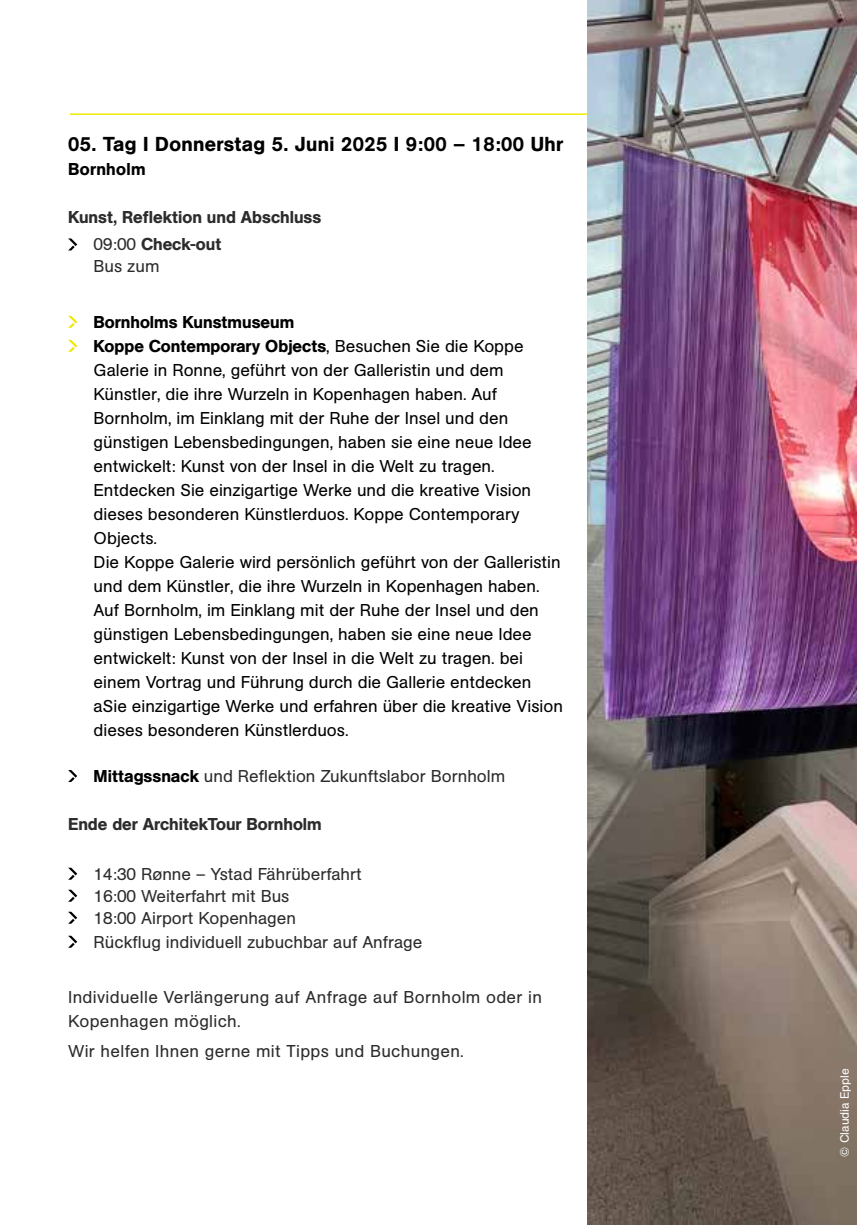
<style>
.page{position:relative;width:857px;height:1225px;background:#fff}
.page>*{position:absolute;margin:0;border:0;box-sizing:border-box;transform-origin:0 0}
.t1{font:500 20px "AG Book Pro";letter-spacing:.02em;color:#000}
.t2{font:17px/24px "AG Book Pro";color:#000}
.t3{font:17px/22px "AG Book Pro";color:#2d2c2c}
.t4{font:17px/24px "AG Book Pro";letter-spacing:.02em;color:#2d2c2c}
.t5{font:500 17px/27.6px "AG Book Pro";color:#2d2c2c}
.t6{font:500 17px "AG Book Pro";letter-spacing:.02em;color:#000}
.t7{font:12px "AG Book Pro";color:#fff}
.s1{font-weight:400}
.s2{font-weight:500}
.s3{font-weight:500;color:#000}
</style>
<div class="page">
<hr style="left:70px;top:113px;width:693px;height:2px;background:#f0e904">
<img style="left:586px;top:0;width:270px;height:1225px">
<svg style="left:68px;top:238px;width:9px;height:12px"></svg>
<svg style="left:68px;top:316px;width:9px;height:12px"></svg>
<svg style="left:68px;top:340px;width:9px;height:12px"></svg>
<svg style="left:68px;top:770px;width:9px;height:12px"></svg>
<svg style="left:68px;top:867px;width:9px;height:12px"></svg>
<svg style="left:68px;top:889px;width:9px;height:12px"></svg>
<svg style="left:68px;top:911px;width:9px;height:12px"></svg>
<svg style="left:68px;top:935px;width:9px;height:12px"></svg>
<p class="t1" style="left:68px;top:131px;width:496px">05. Tag I Donnerstag 5. Juni 2025 I 9:00 – 18:00 Uhr</p>
<p class="t6" style="left:68px;top:158px;width:79px">Bornholm</p>
<p class="t5" style="left:94px;top:203px;width:229px;text-indent:-26px">Kunst, Reflektion und Abschluss<br><span class="s1">09:00</span> Check-out</p>
<p class="t3" style="left:94px;top:255px;width:67px">Bus zum</p>
<p class="t2" style="left:94px;top:310px;width:470px"><span class="s2">Bornholms Kunstmuseum<br>Koppe Contemporary Objects</span>, Besuchen Sie die Koppe Galerie in Ronne, geführt von der Galleristin und dem Künstler, die ihre Wurzeln in Kopenhagen haben. Auf Bornholm, im Einklang mit der Ruhe der Insel und den günstigen Lebensbedingungen, haben sie eine neue Idee entwickelt: Kunst von der Insel in die Welt zu tragen.<br>Entdecken Sie einzigartige Werke und die kreative Vision dieses besonderen Künstlerduos. Koppe Contemporary Objects.<br>Die Koppe Galerie wird persönlich geführt von der Galleristin und dem Künstler, die ihre Wurzeln in Kopenhagen haben.<br>Auf Bornholm, im Einklang mit der Ruhe der Insel und den günstigen Lebensbedingungen, haben sie eine neue Idee entwickelt: Kunst von der Insel in die Welt zu tragen. bei einem Vortrag und Führung durch die Gallerie entdecken aSie einzigartige Werke und erfahren über die kreative Vision dieses besonderen Künstlerduos.</p>
<p class="t3" style="left:94px;top:765px;width:413px"><span class="s3">Mittagssnack</span> und Reflektion Zukunftslabor Bornholm</p>
<p class="t5" style="left:68px;top:810px;width:255px">Ende der ArchitekTour Bornholm</p>
<p class="t3" style="left:94px;top:862px;width:269px">14:30 Rønne – Ystad Fährüberfahrt<br>16:00 Weiterfahrt mit Bus<br>18:00 Airport Kopenhagen</p>
<p class="t3" style="left:94px;top:930px;width:330px">Rückflug individuell zubuchbar auf Anfrage</p>
<p class="t4" style="left:68px;top:985px;width:475px">Individuelle Verlängerung auf Anfrage auf Bornholm oder in<br>Kopenhagen möglich.</p>
<p class="t4" style="left:68px;top:1038px;width:397px">Wir helfen Ihnen gerne mit Tipps und Buchungen.</p>
<p class="t7" style="left:836px;top:1156px;width:90px;rotate:-90deg">© Claudia Epple</p>
</div>
